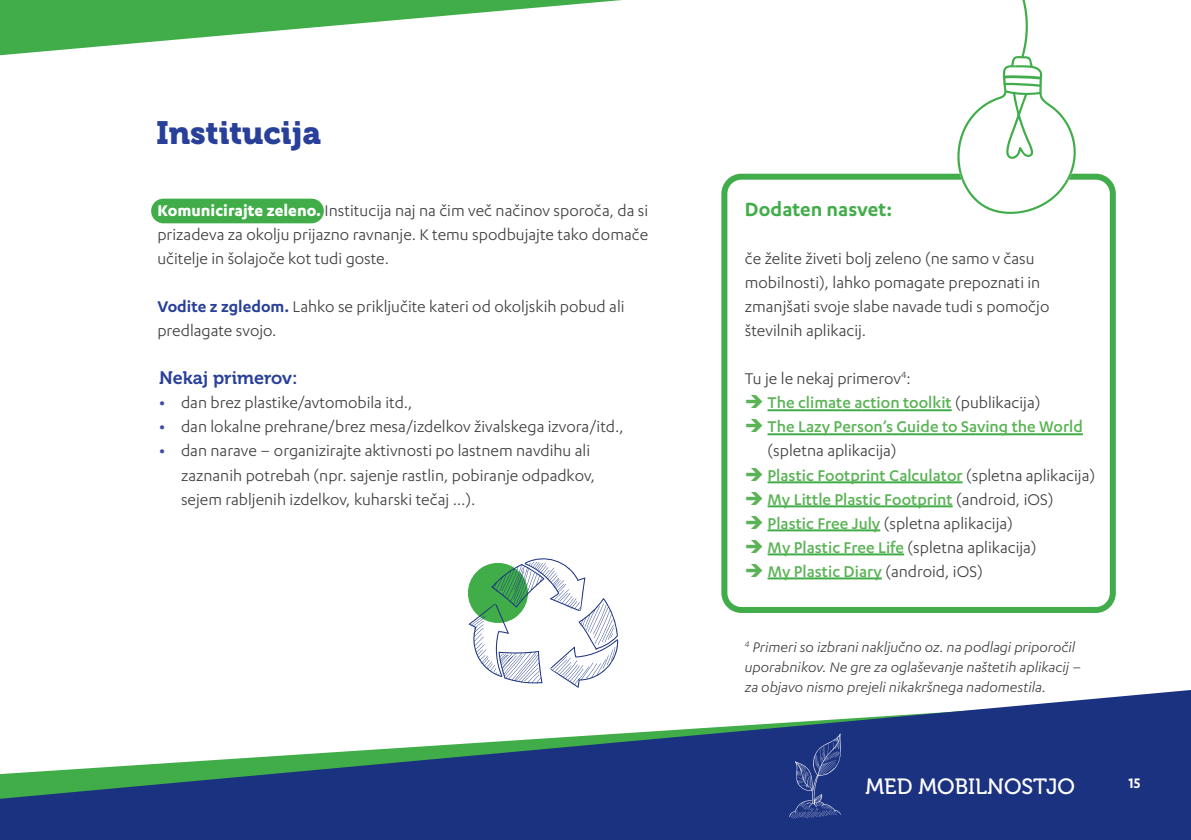
<style>
.page{position:relative;width:1191px;height:840px;background:#fff}
.page>*{position:absolute;margin:0;border:0;box-sizing:border-box;transform-origin:0 0}
.t1{font:32px "Museo 900";color:#29409a}
.t2{font:22px "Museo 500";color:#fff}
.t3{font:600 22px "Karbon";color:#41ad49}
.t4{font:18px/24px "Karbon";color:#414042}
.t5{font:500 18px/24px "Karbon";color:#5bb355}
.t6{font:18px "Museo 700";color:#29409a}
.t7{font:italic 16px/20px "Karbon";color:#414042}
.t8{font:600 16px "Karbon";color:#fff}
.s1{font-weight:700;color:#fff}
.s2{font-weight:600;color:#29409a}
.s3{font-weight:600;color:#3e4da1}
.s4{font-weight:400;color:#414042}
.s5{font-weight:500;color:#5bb355}
</style>
<div class="page">
<div style="left:151px;top:198px;width:173px;height:25px;background:#41ad49;border-radius:12px"></div>
<svg style="left:0;top:0;width:622px;height:55px"></svg>
<svg style="left:0;top:690px;width:1191px;height:149px;fill:#1b3281"></svg>
<svg style="left:468px;top:558px;width:150px;height:129px"></svg>
<svg style="left:789px;top:733px;width:53px;height:85px;background:#2f448c"></svg>
<svg style="left:721px;top:173px;width:394px;height:439px"></svg>
<svg style="left:956px;top:0;width:121px;height:214px"></svg>
<svg style="left:746px;top:395px;width:16px;height:13px"></svg>
<svg style="left:746px;top:419px;width:16px;height:13px"></svg>
<svg style="left:746px;top:467px;width:16px;height:13px"></svg>
<svg style="left:746px;top:491px;width:16px;height:13px"></svg>
<svg style="left:746px;top:515px;width:16px;height:13px"></svg>
<svg style="left:746px;top:539px;width:16px;height:13px"></svg>
<svg style="left:746px;top:563px;width:16px;height:13px"></svg>
<h1 class="t1" style="left:157px;top:115px;width:166px">Institucija</h1>
<p class="t4" style="left:157px;top:198px;width:492px;text-align:justify"><span class="s1">Komunicirajte zeleno.</span> Institucija naj na čim več načinov sporoča, da si prizadeva za okolju prijazno ravnanje. K temu spodbujajte tako domače učitelje in šolajoče kot tudi goste.</p>
<p class="t4" style="left:157px;top:294px;width:469px"><span class="s2">Vodite z zgledom.</span> Lahko se priključite kateri od okoljskih pobud ali predlagate svojo.</p>
<p class="t6" style="left:159px;top:368px;width:140px">Nekaj primerov:</p>
<p class="t4" style="left:159px;top:390px;width:255px"><span class="s3">•</span> dan brez plastike/avtomobila itd.,</p>
<p class="t4" style="left:159px;top:414px;width:466px"><span class="s3">•</span> dan lokalne prehrane/brez mesa/izdelkov živalskega izvora/itd.,</p>
<p class="t4" style="left:181px;top:438px;width:415px;text-indent:-22px"><span class="s3">•</span> dan narave – organizirajte aktivnosti po lastnem navdihu ali zaznanih potrebah (npr. sajenje rastlin, pobiranje odpadkov, sejem rabljenih izdelkov, kuharski tečaj …).</p>
<p class="t3" style="left:745px;top:197px;width:149px">Dodaten nasvet:</p>
<p class="t4" style="left:745px;top:246px;width:306px">če želite živeti bolj zeleno (ne samo v času mobilnosti), lahko pomagate prepoznati in zmanjšati svoje slabe navade tudi s pomočjo številnih aplikacij.</p>
<p class="t5" style="left:767px;top:366px;width:317px;text-indent:-23px"><span class="s4">Tu je le nekaj primerov</span><sup>4</sup><span class="s4">:<br></span>The climate action toolkit <span class="s4">(publikacija)<br></span>The Lazy Person’s Guide to Saving the World</p>
<p class="t4" style="left:767px;top:438px;width:329px">(spletna aplikacija)<br><span class="s5">Plastic Footprint Calculator</span> (spletna aplikacija)<br><span class="s5">My Little Plastic Footprint</span> (android, iOS)<br><span class="s5">Plastic Free July</span> (spletna aplikacija)<br><span class="s5">My Plastic Free Life</span> (spletna aplikacija)<br><span class="s5">My Plastic Diary</span> (android, iOS)</p>
<p class="t7" style="left:745px;top:636px;width:338px"><sup>4</sup> Primeri so izbrani naključno oz. na podlagi priporočil uporabnikov. Ne gre za oglaševanje naštetih aplikacij – za objavo nismo prejeli nikakršnega nadomestila.</p>
<p class="t2" style="left:865px;top:773px;width:211px">MED MOBILNOSTJO</p>
<p class="t8" style="left:1128px;top:774px;width:13px">15</p>
</div>
